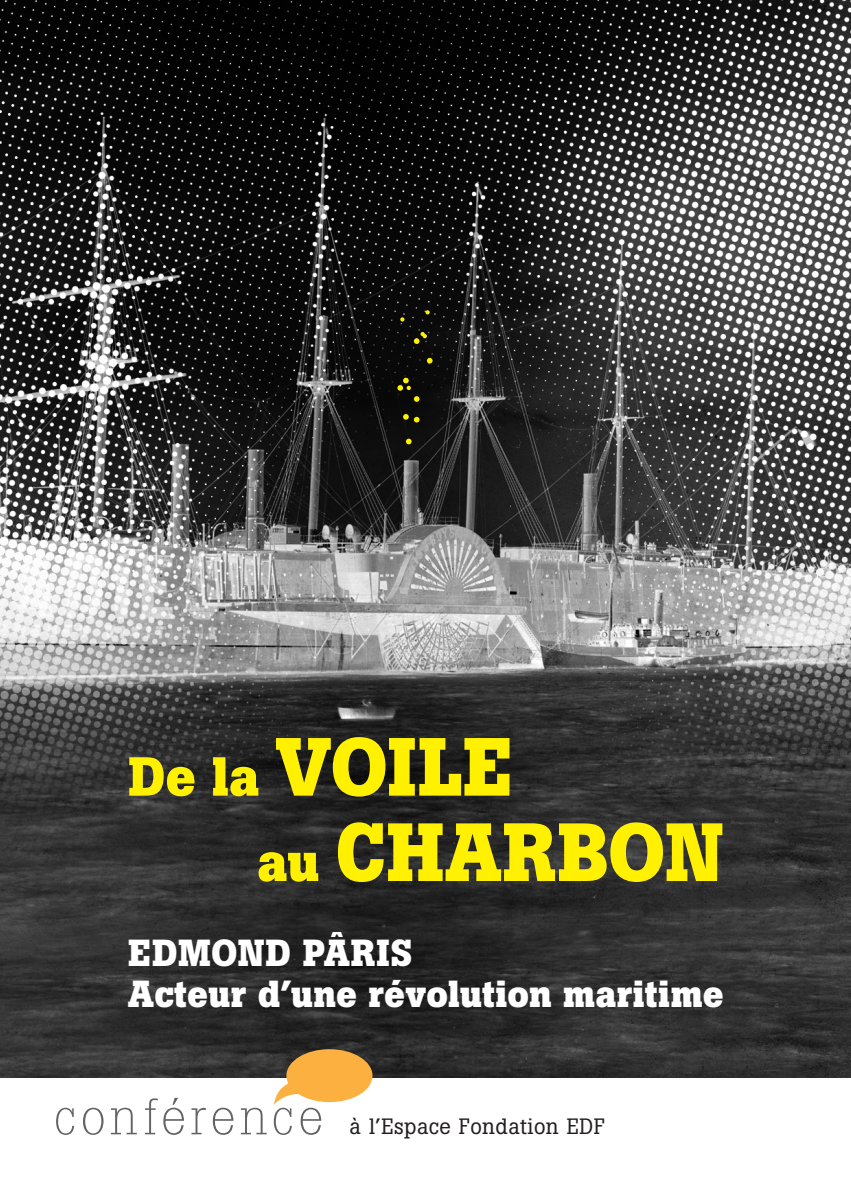
<style>
.page{position:relative;width:851px;height:1191px;background:#fff}
.page>*{position:absolute;margin:0;border:0;box-sizing:border-box;transform-origin:0 0}
.t1{font:700 81.6px/85.4px "Boton";letter-spacing:.005em;color:#fff101}
.t2{font:300 50px "Boton";letter-spacing:.08em;color:#636366}
.t3{font:700 37.4px/41.4px "Boton";letter-spacing:.02em;color:#fff}
.t4{font:22px "Boton";letter-spacing:.02em;color:#231f20}
.s1{font-size:54.4px}
</style>
<div class="page">
<img style="left:0;top:0;width:850px;height:1077px">
<div style="left:286px;top:1049px;width:86px;height:53px;background:#fbb03f;border-radius:50%"></div>
<svg style="left:274px;top:1080px;width:34px;height:25px"></svg>
<svg style="left:414px;top:417px;width:5px;height:5px"></svg>
<svg style="left:406px;top:439px;width:5px;height:5px"></svg>
<svg style="left:403px;top:414px;width:5px;height:6px"></svg>
<svg style="left:425px;top:310px;width:4px;height:4px"></svg>
<svg style="left:400px;top:317px;width:4px;height:4px"></svg>
<svg style="left:397px;top:378px;width:22px;height:24px"></svg>
<svg style="left:427px;top:358px;width:5px;height:5px"></svg>
<svg style="left:414px;top:332px;width:13px;height:12px"></svg>
<h1 class="t1" style="left:257px;top:724px;width:467px;text-indent:-129px"><span class="s1">De la</span> voile<br><span class="s1">au</span> charbon</h1>
<p class="t3" style="left:128px;top:932px;width:597px">Edmond Pâris<br>Acteur d’une révolution maritime</p>
<h2 class="t2" style="left:54px;top:1087px;width:271px">conférence</h2>
<p class="t4" style="left:349px;top:1113px;width:256px">à l’Espace Fondation EDF</p>
</div>
